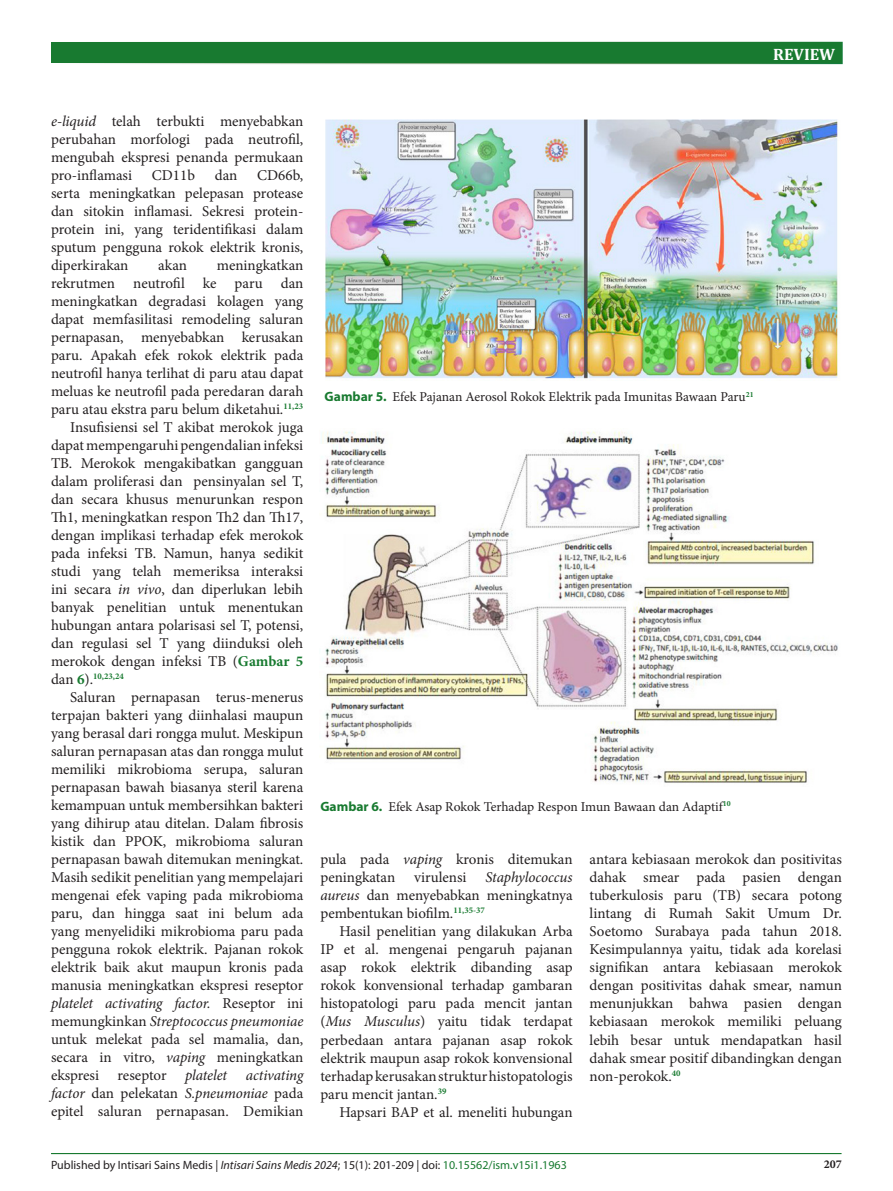
<style>
.page{position:relative;width:893px;height:1191px;background:#fff}
.page>*{position:absolute;margin:0;border:0;box-sizing:border-box;transform-origin:0 0}
.t1{font:700 16.5px "Cambria";color:#fff}
.t2{font:15px/18px "Minion Pro";color:#231f20;text-align:justify}
.t3{font:13.5px "Minion Pro";letter-spacing:-.005em;color:#231f20}
.t4{font:12px "Myriad Pro";color:#231f20}
.t5{font:700 12px "Minion Pro";color:#231f20}
.t6{font:700 8.7px "Minion Pro";color:#187a30}
.s1{font-style:italic}
.s2{font-weight:700;color:#187a30}
.s3{font-weight:400;font-size:15px;color:#231f20}
.s4{font-size:15px}
.s5{font-family:"Myriad Pro";font-weight:700;color:#187a30}
.s6{color:#187a30}
</style>
<div class="page">
<div style="left:51px;top:42px;width:792px;height:22px;background:#187a30"></div>
<hr style="left:51px;top:1153px;width:790px;height:1px;background:#187a30">
<img style="left:325px;top:119px;width:514px;height:260px">
<img style="left:321px;top:431px;width:517px;height:352px">
<p class="t1" style="left:773px;top:43px;width:64px">REVIEW</p>
<p class="t2" style="left:51px;top:112px;width:254px"><span class="s1">e-liquid</span> telah terbukti menyebabkan perubahan morfologi pada neutrofil, mengubah ekspresi penanda permukaan pro-inflamasi</p>
<p class="t2" style="left:51px;top:166px;width:254px;text-indent:206px">CD66b, serta meningkatkan pelepasan protease dan sitokin inflamasi. Sekresi protein&shy;protein ini, yang teridentifikasi dalam sputum pengguna rokok elektrik kronis, diperkirakan</p>
<p class="t2" style="left:152px;top:166px;width:45px">CD11b</p>
<p class="t2" style="left:215px;top:166px;width:24px">dan</p>
<p class="t2" style="left:51px;top:256px;width:254px;text-indent:166px">meningkatkan rekrutmen neutrofil ke paru dan meningkatkan degradasi kolagen yang dapat memfasilitasi remodeling saluran pernapasan, menyebabkan kerusakan paru. Apakah efek rokok elektrik pada neutrofil hanya terlihat di paru atau dapat meluas ke neutrofil pada peredaran darah paru atau ekstra paru belum diketahui.<sup>11,23</sup></p>
<p class="t2" style="left:51px;top:418px;width:254px;text-indent:19px">Insufisiensi sel T akibat merokok juga dapat mempengaruhi pengendalian infeksi TB. Merokok mengakibatkan gangguan dalam proliferasi dan pensinyalan sel T, dan secara khusus menurunkan respon Th1, meningkatkan respon Th2 dan Th17, dengan implikasi terhadap efek merokok pada infeksi TB. Namun, hanya sedikit studi yang telah memeriksa interaksi ini secara <span class="s1">in vivo</span>, dan diperlukan lebih banyak penelitian untuk menentukan hubungan antara polarisasi sel T, potensi, dan regulasi sel T yang diinduksi oleh merokok dengan infeksi TB (<span class="s2">Gambar 5</span></p>
<p class="t6" style="left:51px;top:670px;width:74px"><span class="s3">dan</span> <span class="s4">6</span><span class="s3">).</span>10,23,24</p>
<p class="t2" style="left:51px;top:688px;width:254px;text-indent:19px">Saluran pernapasan terus-menerus terpajan bakteri yang diinhalasi maupun yang berasal dari rongga mulut. Meskipun saluran pernapasan atas dan rongga mulut memiliki mikrobioma serupa, saluran pernapasan bawah biasanya steril karena kemampuan untuk membersihkan bakteri yang dihirup atau ditelan. Dalam fibrosis kistik dan PPOK, mikrobioma saluran pernapasan bawah ditemukan meningkat.<br>Masih sedikit penelitian yang mempelajari mengenai efek vaping pada mikrobioma paru, dan hingga saat ini belum ada yang menyelidiki mikrobioma paru pada pengguna rokok elektrik. Pajanan rokok elektrik baik akut maupun kronis pada manusia meningkatkan ekspresi reseptor <span class="s1">platelet activating factor.</span> Reseptor ini memungkinkan <span class="s1">Streptococcus pneumoniae </span>untuk melekat pada sel mamalia, dan, secara in vitro, <span class="s1">vaping</span> meningkatkan ekspresi reseptor <span class="s1">platelet activating factor</span> dan pelekatan <span class="s1">S.pneumoniae</span> pada epitel saluran pernapasan. Demikian</p>
<p class="t2" style="left:158px;top:256px;width:30px">akan</p>
<p class="t3" style="left:325px;top:388px;width:431px"><span class="s5">Gambar 5.</span> Efek Pajanan Aerosol Rokok Elektrik pada Imunitas Bawaan Paru<sup>21</sup></p>
<p class="t3" style="left:320px;top:797px;width:412px"><span class="s5">Gambar 6.</span> Efek Asap Rokok Terhadap Respon Imun Bawaan dan Adaptif<sup>10</sup></p>
<p class="t2" style="left:320px;top:850px;width:254px">pula pada <span class="s1">vaping</span> kronis ditemukan peningkatan</p>
<p class="t2" style="left:320px;top:868px;width:254px;text-indent:165px"><span class="s1">Staphylococcus aureus</span> dan menyebabkan meningkatnya pembentukan biofilm.<sup>11,35-37</sup></p>
<p class="t2" style="left:320px;top:922px;width:254px;text-indent:19px">Hasil penelitian yang dilakukan Arba IP et al. mengenai pengaruh pajanan asap rokok elektrik dibanding asap rokok konvensional terhadap gambaran histopatologi paru pada mencit jantan (<span class="s1">Mus Musculus</span>) yaitu tidak terdapat perbedaan antara pajanan asap rokok elektrik maupun asap rokok konvensional terhadap kerusakan struktur histopatologis paru mencit jantan.<sup>39</sup></p>
<p class="t2" style="left:339px;top:1102px;width:235px">Hapsari BAP et al. meneliti hubungan</p>
<p class="t2" style="left:414px;top:868px;width:54px">virulensi</p>
<p class="t2" style="left:590px;top:850px;width:254px">antara kebiasaan merokok dan positivitas dahak smear pada pasien dengan tuberkulosis paru (TB) secara potong lintang di Rumah Sakit Umum Dr.<br>Soetomo Surabaya pada tahun 2018.<br>Kesimpulannya yaitu, tidak ada korelasi signifikan antara kebiasaan merokok dengan positivitas dahak smear, namun menunjukkan bahwa pasien dengan kebiasaan merokok memiliki peluang lebih besar untuk mendapatkan hasil dahak smear positif dibandingkan dengan non-perokok.<sup>40</sup></p>
<p class="t4" style="left:51px;top:1157px;width:517px">Published by Intisari Sains Medis | <span class="s1">Intisari Sains Medis 2024</span>; 15(1): 201-209 | doi: <span class="s6">10.15562/ism.v15i1.1963</span></p>
<p class="t5" style="left:824px;top:1156px;width:19px">207</p>
</div>
